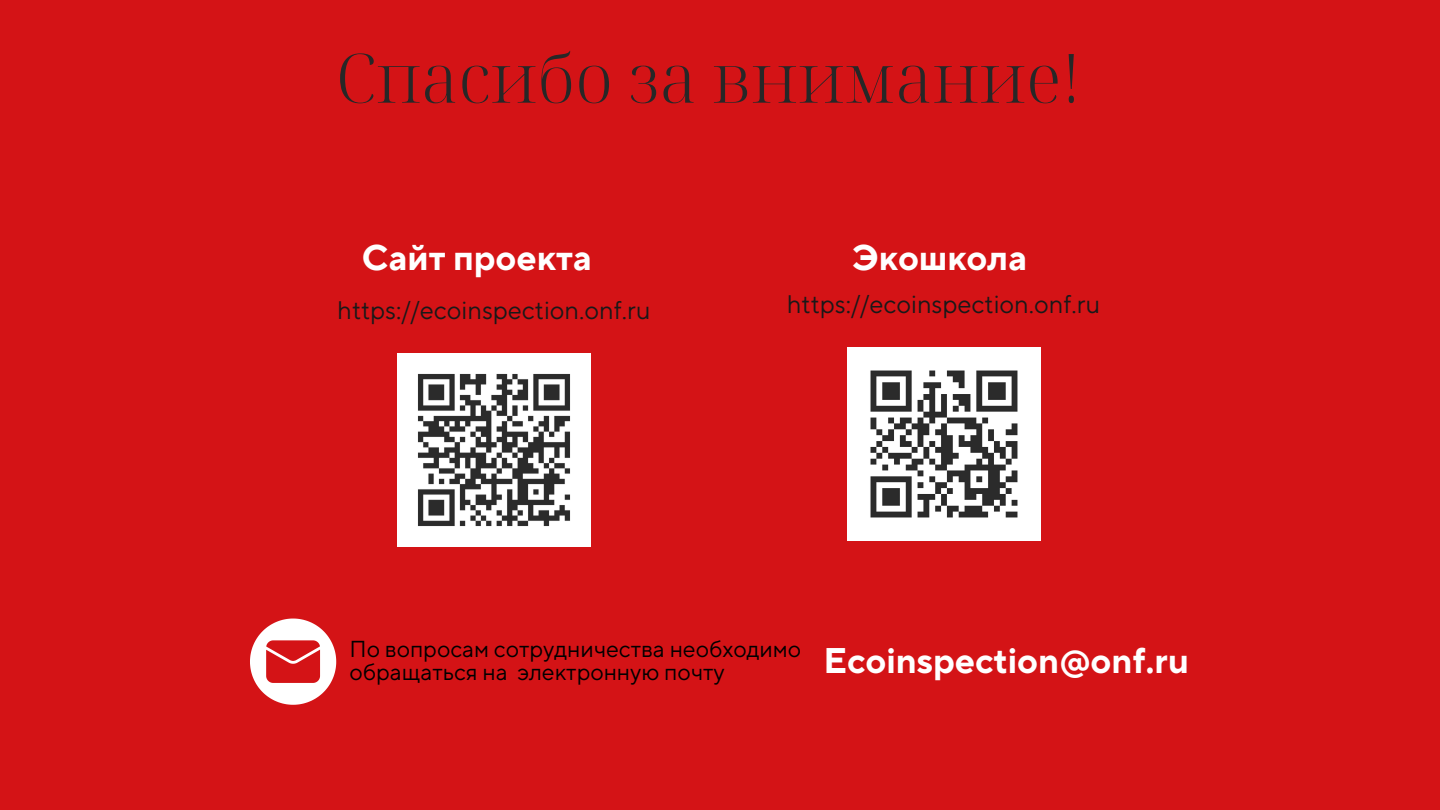
<style>
.page{position:relative;width:1440px;height:810px;background:#d41316}
.page>*{position:absolute;margin:0;border:0;box-sizing:border-box;transform-origin:0 0}
.t1{font:300 68.1px "Noto Serif Display";color:#272727}
.t2{font:700 35.5px "TT Norms Pro";color:#fff}
.t3{font:25.3px "TT Norms Pro";color:#191919}
.t4{font:23px/22.5px "TT Norms Pro";color:#000}
</style>
<div class="page">
<img style="left:398px;top:354px;width:192px;height:192px">
<img style="left:847px;top:347px;width:193px;height:193px">
<svg style="left:250px;top:619px;width:86px;height:86px"></svg>
<h1 class="t1" style="left:336px;top:30px;width:747px">Спасибо за внимание!</h1>
<h2 class="t2" style="left:362px;top:237px;width:232px">Сайт проекта</h2>
<p class="t3" style="left:337px;top:295px;width:315px">https://ecoinspection.onf.ru</p>
<h2 class="t2" style="left:852px;top:237px;width:176px">Экошкола</h2>
<p class="t3" style="left:787px;top:289px;width:315px">https://ecoinspection.onf.ru</p>
<p class="t4" style="left:350px;top:639px;width:453px">По вопросам сотрудничества необходимо обращаться на электронную почту</p>
<h2 class="t2" style="left:823px;top:639px;width:367px">Ecoinspection@onf.ru</h2>
</div>
